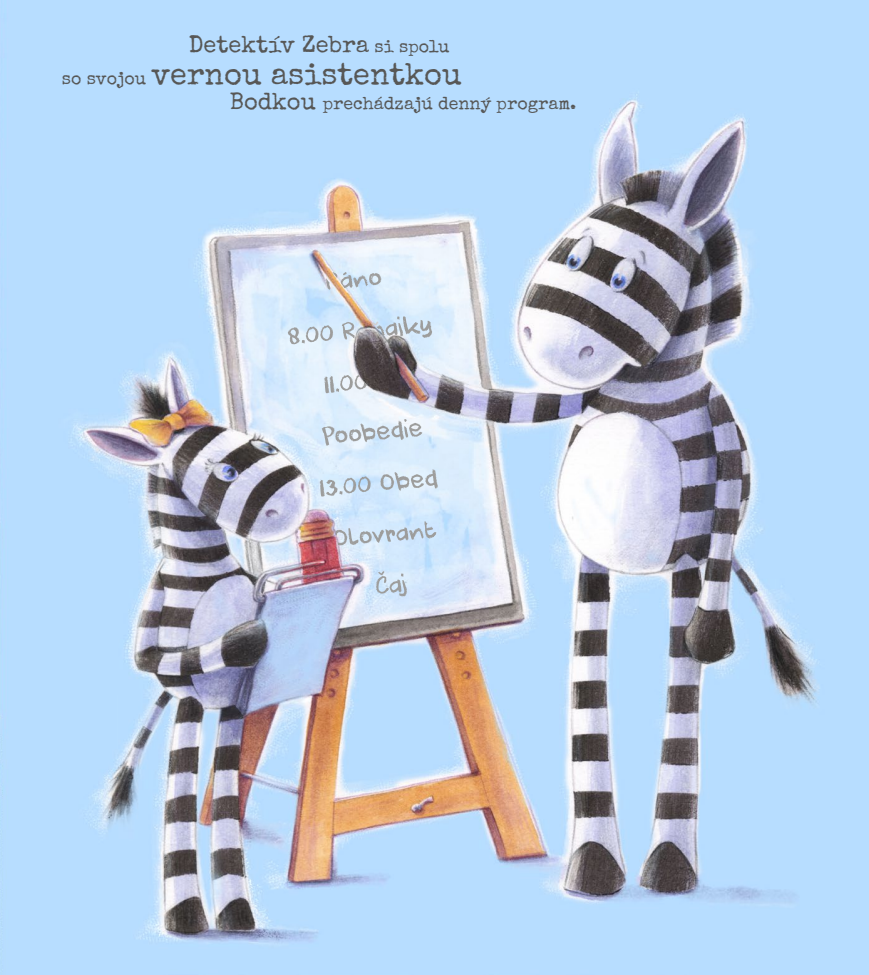
<style>
.page{position:relative;width:869px;height:975px;background:#fff}
.page>*{position:absolute;margin:0;border:0;box-sizing:border-box;transform-origin:0 0}
.t1{font:30.75px "Special Elite";color:#575756}
.t2{font:23.62px "Special Elite";color:#575756}
.t3{font:17.75px "Special Elite";color:#575756}
.s1{font-size:17.75px}
.s2{font-size:23.62px}
</style>
<div class="page">
<img style="left:0;top:0;width:868px;height:974px">
<svg style="left:334px;top:520px;width:103px;height:27px;background:#c8d8e8"></svg>
<svg style="left:319px;top:468px;width:119px;height:30px;background:#cdddea"></svg>
<svg style="left:321px;top:418px;width:102px;height:29px;background:#d0dce7"></svg>
<svg style="left:323px;top:372px;width:44px;height:21px"></svg>
<svg style="left:325px;top:268px;width:57px;height:22px"></svg>
<svg style="left:287px;top:313px;width:145px;height:37px;background:#c0cbd5"></svg>
<svg style="left:374px;top:571px;width:33px;height:27px"></svg>
<h2 class="t2" style="left:189px;top:29px;width:262px">Detektív Zebra <span class="s1">si spolu</span></h2>
<h1 class="t1" style="left:62px;top:55px;width:401px"><span class="s1">so svojou</span> vernou asistentkou</h1>
<p class="t3" style="left:229px;top:92px;width:348px"><span class="s2">Bodkou</span> prechádzajú denný program.</p>
</div>
